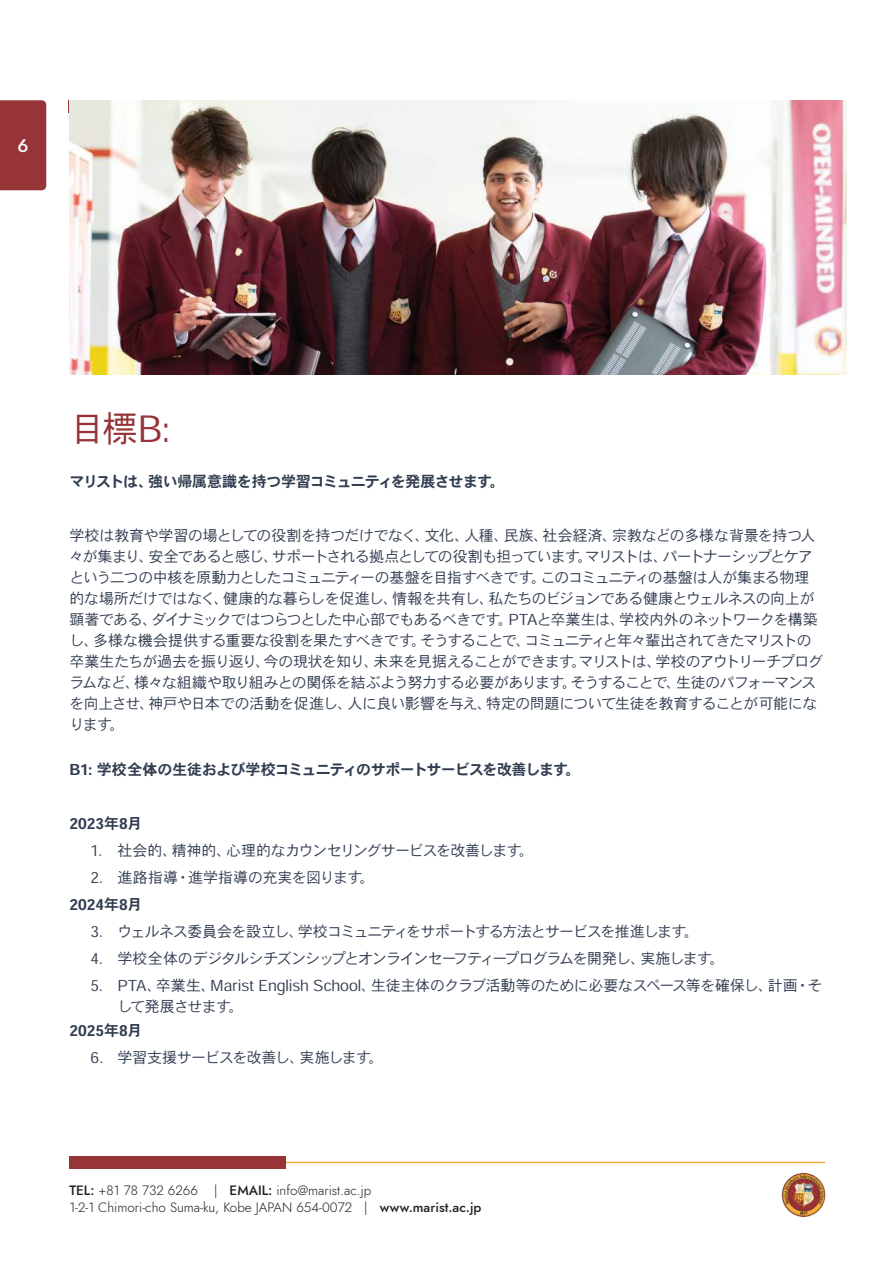
<style>
.page{position:relative;width:893px;height:1263px;background:#fff}
.page>*{position:absolute;margin:0;border:0;box-sizing:border-box;transform-origin:0 0}
.t1{font:36px "Heisei Kaku Go Std W3";color:#963438}
.t2{font:500 18px "Jost";color:#fff}
.t3{font:15px/21px "Heisei Kaku Go Std W3";letter-spacing:-.045em;color:#313d50}
.t4{font:15px/21px "Heisei Kaku Go Std W3";letter-spacing:-.02em;color:#313d50}
.t5{font:15px "Heisei Kaku Go Std W3";letter-spacing:-.065em;color:#313d50}
.t6{font:15px "Heisei Kaku Go Std W7";letter-spacing:-.03em;color:#313d50}
.t7{font:15px "Heisei Kaku Go Std W7";letter-spacing:-.05em;color:#313d50}
.t8{font:15px "Heisei Kaku Go Std W7";color:#313d50}
.t9{font:15px "Heisei Kaku Go Std W3";color:#313d50}
.t10{font:300 13.5px/16.2px "Jost";color:#221f1f}
.s1{font-weight:500}
</style>
<div class="page">
<img style="left:782px;top:1173px;width:43px;height:43px">
<hr style="left:265px;top:1162px;width:560px;height:1px;background:#faaa3a">
<div style="left:69px;top:1156px;width:217px;height:13px;background:#963438"></div>
<div style="left:0;top:100px;width:46px;height:90px;background:#963438"></div>
<img style="left:69px;top:100px;width:778px;height:274px">
<p class="t2" style="left:18px;top:138px;width:13px">6</p>
<h1 class="t1" style="left:69px;top:405px;width:103px">目標B:</h1>
<p class="t7" style="left:69px;top:473px;width:437px">マリストは、強い帰属意識を持つ学習コミュニティを発展させます。</p>
<p class="t3" style="left:69px;top:525px;width:756px">学校は教育や学習の場としての役割を持つだけでなく、文化、人種、民族、社会経済、宗教などの多様な背景を持つ人々が集まり、安全であると感じ、サポートされる拠点としての役割も担っています。マリストは、パートナーシップとケアという二つの中核を原動力としたコミュニティーの基盤を目指すべきです。このコミュニティの基盤は人が集まる物理的な場所だけではなく、健康的な暮らしを促進し、情報を共有し、私たちのビジョンである健康とウェルネスの向上が顕著である、ダイナミックではつらつとした中心部でもあるべきです。PTAと卒業生は、学校内外のネットワークを構築し、多様な機会提供する重要な役割を果たすべきです。そうすることで、コミュニティと年々輩出されてきたマリストの卒業生たちが過去を振り返り、今の現状を知り、未来を見据えることができます。マリストは、学校のアウトリーチプログラムなど、様々な組織や取り組みとの関係を結ぶよう努力する必要があります。そうすることで、生徒のパフォーマンスを向上させ、神戸や日本での活動を促進し、人に良い影響を与え、特定の問題について生徒を教育することが可能になります。</p>
<p class="t6" style="left:69px;top:761px;width:513px">B1: 学校全体の生徒および学校コミュニティのサポートサービスを改善します。</p>
<p class="t8" style="left:69px;top:815px;width:74px">2023年8月</p>
<p class="t3" style="left:90px;top:840px;width:445px">1. 社会的、精神的、心理的なカウンセリングサービスを改善します。</p>
<p class="t9" style="left:90px;top:868px;width:286px">2. 進路指導・進学指導の充実を図ります。</p>
<p class="t8" style="left:69px;top:896px;width:74px">2024年8月</p>
<p class="t3" style="left:90px;top:921px;width:610px">3. ウェルネス委員会を設立し、学校コミュニティをサポートする方法とサービスを推進します。</p>
<p class="t5" style="left:90px;top:949px;width:635px">4. 学校全体のデジタルシチズンシップとオンラインセーフティープログラムを開発し、実施します。</p>
<p class="t4" style="left:117px;top:975px;width:707px;text-indent:-27px">5. PTA、卒業生、Marist English School、生徒主体のクラブ活動等のために必要なスペース等を確保し、計画・そして発展させます。</p>
<p class="t8" style="left:69px;top:1022px;width:74px">2025年8月</p>
<p class="t3" style="left:90px;top:1047px;width:295px">6. 学習支援サービスを改善し、実施します。</p>
<p class="t10" style="left:69px;top:1183px;width:414px"><span class="s1">TEL:</span> +81 78 732 6266 | <span class="s1">EMAIL:</span> info@marist.ac.jp<br>1-2-1 Chimori-cho Suma-ku, Kobe JAPAN 654-0072 | <span class="s1">www.marist.ac.jp</span></p>
</div>
